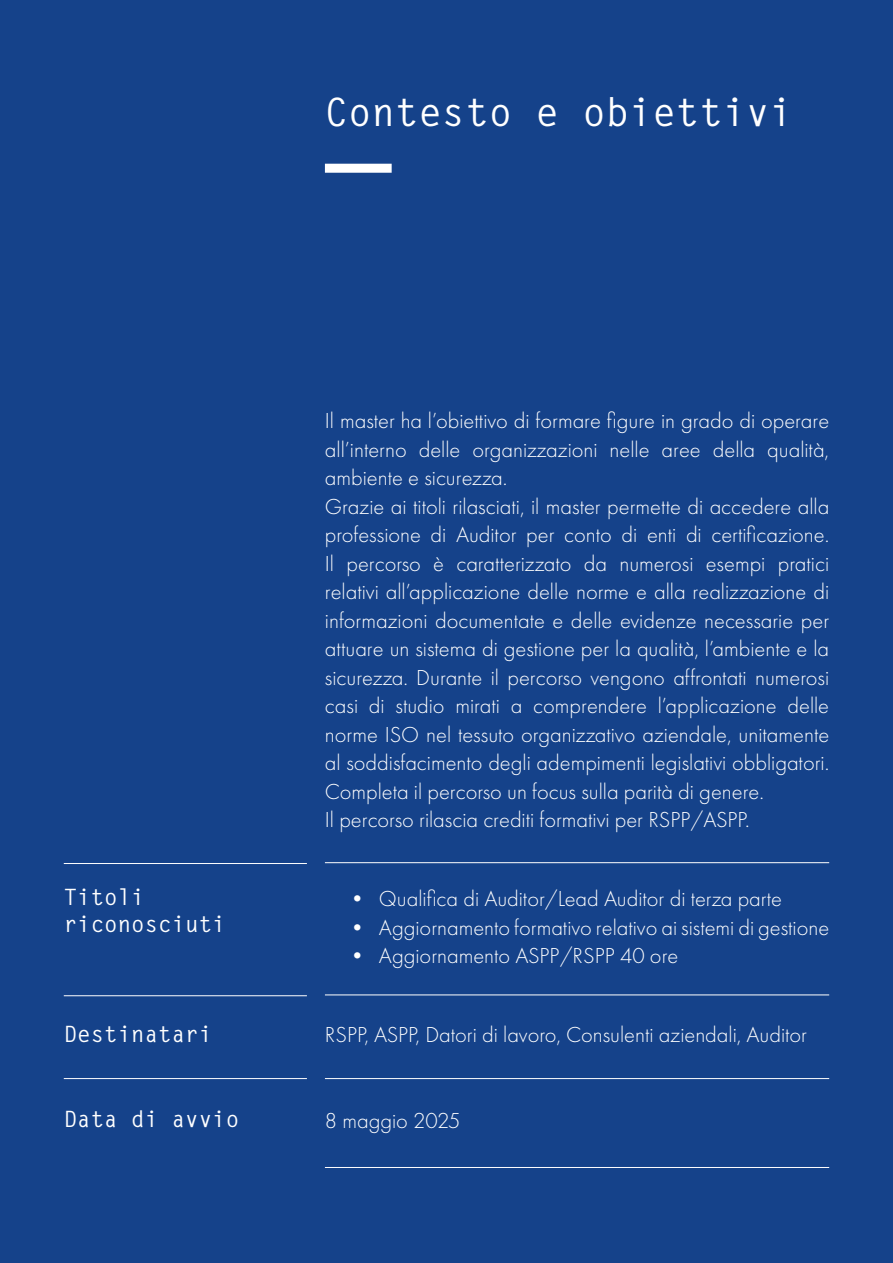
<style>
.page{position:relative;width:893px;height:1263px;background:#15428a}
.page>*{position:absolute;margin:0;border:0;box-sizing:border-box;transform-origin:0 0}
.t1{font:700 39px "Letter Gothic Std";color:#fff}
.t2{font:300 22.5px/28.5px "Futura PT";color:#fff}
.t3{font:700 22.5px/27px "Letter Gothic Std";color:#fff}
</style>
<div class="page">
<hr style="left:325px;top:1078px;width:504px;height:1px;background:#fff">
<div style="left:325px;top:164px;width:67px;height:9px;background:#fff"></div>
<hr style="left:325px;top:1167px;width:504px;height:1px;background:#fff">
<hr style="left:325px;top:994px;width:504px;height:1px;background:#fff">
<hr style="left:325px;top:862px;width:504px;height:1px;background:#fff">
<hr style="left:64px;top:863px;width:243px;height:1px;background:#fff">
<hr style="left:64px;top:995px;width:243px;height:1px;background:#fff">
<hr style="left:64px;top:1078px;width:243px;height:1px;background:#fff">
<h1 class="t1" style="left:325px;top:88px;width:470px">Contesto e obiettivi</h1>
<p class="t2" style="left:325px;top:407px;width:506px">Il master ha l’obiettivo di formare figure in grado di operare all’interno delle organizzazioni nelle aree della qualità, ambiente e sicurezza.<br>Grazie ai titoli rilasciati, il master permette di accedere alla professione di Auditor per conto di enti di certificazione.<br>Il percorso è caratterizzato da numerosi esempi pratici relativi all’applicazione delle norme e alla realizzazione di informazioni documentate e delle evidenze necessarie per attuare un sistema di gestione per la qualità, l’ambiente e la sicurezza. Durante il percorso vengono affrontati numerosi casi di studio mirati a comprendere l’applicazione delle norme ISO nel tessuto organizzativo aziendale, unitamente al soddisfacimento degli adempimenti legislativi obbligatori.<br>Completa il percorso un focus sulla parità di genere.<br>Il percorso rilascia crediti formativi per RSPP/ASPP.</p>
<p class="t3" style="left:64px;top:884px;width:163px">Titoli riconosciuti</p>
<p class="t2" style="left:346px;top:885px;width:437px">• Qualifica di Auditor/Lead Auditor di terza parte</p>
<p class="t2" style="left:346px;top:913px;width:485px">• Aggiornamento formativo relativo ai sistemi di gestione</p>
<p class="t2" style="left:346px;top:942px;width:334px">• Aggiornamento ASPP/RSPP 40 ore</p>
<p class="t3" style="left:64px;top:1020px;width:150px">Destinatari</p>
<p class="t2" style="left:325px;top:1021px;width:484px">RSPP, ASPP, Datori di lavoro, Consulenti aziendali, Auditor</p>
<p class="t3" style="left:64px;top:1105px;width:177px">Data di avvio</p>
<p class="t2" style="left:325px;top:1106px;width:137px">8 maggio 2025</p>
</div>
